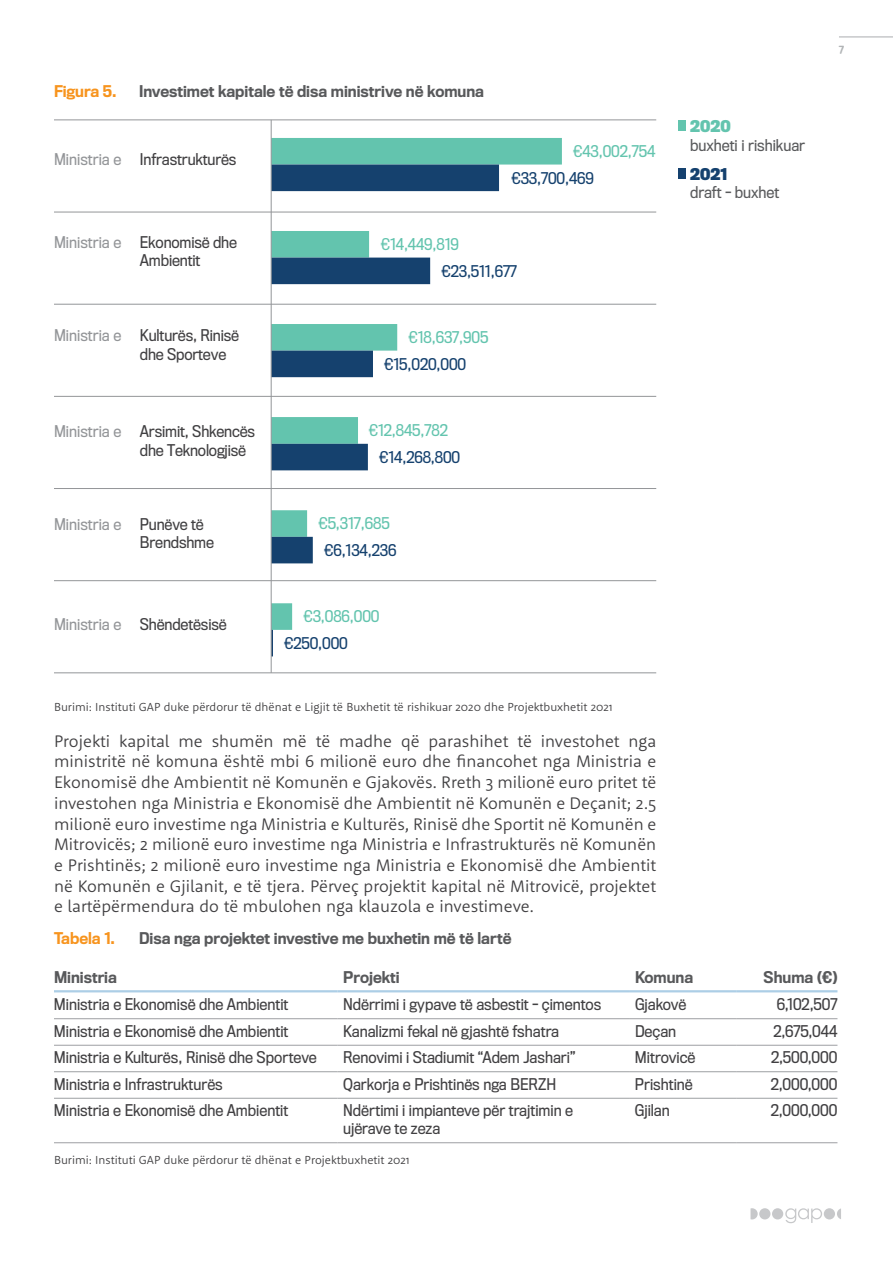
<style>
.page{position:relative;width:893px;height:1263px;background:#fff}
.page>*{position:absolute;margin:0;border:0;box-sizing:border-box;transform-origin:0 0}
.t1{font:300 17.25px/20.7px "Rooney Sans";color:#414042;text-align:justify}
.t2{font:15px/18.5px "Titling Gothic FB Narrow";color:#414042}
.t3{font:500 15px "Titling Gothic FB Narrow";color:#58595b}
.t4{font:15px "Titling Gothic FB Narrow";color:#63c4ae}
.t5{font:15px "Titling Gothic FB Narrow";color:#15416e}
.t6{font:15px "Titling Gothic FB Narrow";color:#595a5c}
.t7{font:500 15px "Titling Gothic FB Narrow";color:#f7941e}
.t8{font:700 15px "Titling Gothic FB Narrow";color:#15416e}
.t9{font:700 15px "Titling Gothic FB Narrow";color:#63c4ae}
.t10{font:300 12px "Rooney Sans";color:#414042}
.t11{font:700 12px "Rooney Sans";color:#b1b4b6}
.s1{color:#939598}
</style>
<div class="page">
<hr style="left:839px;top:36px;width:54px;height:2px;background:#c7c8ca">
<div style="left:772px;top:1208px;width:11px;height:11px;background:#c7c8ca;border-radius:50%"></div>
<div style="left:759px;top:1208px;width:11px;height:11px;background:#c7c8ca;border-radius:50%"></div>
<div style="left:824px;top:1208px;width:11px;height:11px;background:#c7c8ca;border-radius:50%"></div>
<svg style="left:785px;top:1208px;width:37px;height:15px"></svg>
<svg style="left:750px;top:1208px;width:8px;height:11px"></svg>
<svg style="left:837px;top:1208px;width:4px;height:11px"></svg>
<div style="left:678px;top:168px;width:7px;height:10px;background:#15416e"></div>
<div style="left:678px;top:120px;width:7px;height:10px;background:#63c4ae"></div>
<svg style="left:272px;top:138px;width:290px;height:444px"></svg>
<svg style="left:272px;top:165px;width:227px;height:491px"></svg>
<hr style="left:271px;top:120px;width:1px;height:553px;background:#939598">
<hr style="left:54px;top:119px;width:602px;height:1px;background:#939598">
<hr style="left:54px;top:212px;width:602px;height:1px;background:#939598">
<hr style="left:54px;top:304px;width:602px;height:1px;background:#939598">
<hr style="left:54px;top:396px;width:602px;height:1px;background:#939598">
<hr style="left:54px;top:488px;width:602px;height:1px;background:#939598">
<hr style="left:54px;top:580px;width:602px;height:1px;background:#939598">
<hr style="left:54px;top:672px;width:602px;height:1px;background:#939598">
<hr style="left:54px;top:990px;width:283px;height:2px;background:#accee6">
<hr style="left:337px;top:990px;width:292px;height:2px;background:#accee6">
<hr style="left:629px;top:990px;width:108px;height:2px;background:#accee6">
<hr style="left:737px;top:990px;width:100px;height:2px;background:#accee6">
<hr style="left:54px;top:1018px;width:283px;height:1px;background:#9d9fa2">
<hr style="left:337px;top:1018px;width:292px;height:1px;background:#9d9fa2">
<hr style="left:629px;top:1018px;width:108px;height:1px;background:#9d9fa2">
<hr style="left:737px;top:1018px;width:100px;height:1px;background:#9d9fa2">
<hr style="left:54px;top:1045px;width:283px;height:1px;background:#9d9fa2">
<hr style="left:337px;top:1045px;width:292px;height:1px;background:#9d9fa2">
<hr style="left:629px;top:1045px;width:108px;height:1px;background:#9d9fa2">
<hr style="left:737px;top:1045px;width:100px;height:1px;background:#9d9fa2">
<hr style="left:54px;top:1071px;width:283px;height:1px;background:#9d9fa2">
<hr style="left:337px;top:1071px;width:292px;height:1px;background:#9d9fa2">
<hr style="left:629px;top:1071px;width:108px;height:1px;background:#9d9fa2">
<hr style="left:737px;top:1071px;width:100px;height:1px;background:#9d9fa2">
<hr style="left:54px;top:1098px;width:283px;height:1px;background:#9d9fa2">
<hr style="left:337px;top:1098px;width:292px;height:1px;background:#9d9fa2">
<hr style="left:629px;top:1098px;width:108px;height:1px;background:#9d9fa2">
<hr style="left:737px;top:1098px;width:100px;height:1px;background:#9d9fa2">
<hr style="left:54px;top:1142px;width:283px;height:1px;background:#9d9fa2">
<hr style="left:337px;top:1142px;width:292px;height:1px;background:#9d9fa2">
<hr style="left:629px;top:1142px;width:108px;height:1px;background:#9d9fa2">
<hr style="left:737px;top:1142px;width:100px;height:1px;background:#9d9fa2">
<p class="t7" style="left:54px;top:82px;width:64px">Figura 5.</p>
<p class="t3" style="left:139px;top:82px;width:347px">Investimet kapitale të disa ministrive në komuna</p>
<p class="t2" style="left:54px;top:149px;width:184px"><span class="s1">Ministria e</span> Infrastrukturës</p>
<p class="t4" style="left:573px;top:142px;width:84px">€43,002,754</p>
<p class="t5" style="left:511px;top:169px;width:84px">€33,700,469</p>
<p class="t2" style="left:140px;top:233px;width:99px;text-indent:-86px"><span class="s1">Ministria e</span> Ekonomisë dhe<br>Ambientit</p>
<p class="t4" style="left:381px;top:235px;width:80px">€14,449,819</p>
<p class="t5" style="left:441px;top:262px;width:77px">€23,511,677</p>
<p class="t2" style="left:140px;top:326px;width:101px;text-indent:-86px"><span class="s1">Ministria e</span> Kulturës, Rinisë dhe Sporteve</p>
<p class="t4" style="left:409px;top:328px;width:81px">€18,637,905</p>
<p class="t5" style="left:384px;top:355px;width:83px">€15,020,000</p>
<p class="t2" style="left:140px;top:422px;width:117px;text-indent:-86px"><span class="s1">Ministria e</span> Arsimit, Shkencës dhe Teknologjisë</p>
<p class="t4" style="left:369px;top:422px;width:80px">€12,845,782</p>
<p class="t5" style="left:379px;top:448px;width:82px">€14,268,800</p>
<p class="t2" style="left:140px;top:515px;width:76px;text-indent:-86px"><span class="s1">Ministria e</span> Punëve të<br>Brendshme</p>
<p class="t4" style="left:318px;top:514px;width:73px">€5,317,685</p>
<p class="t5" style="left:324px;top:541px;width:74px">€6,134,236</p>
<p class="t2" style="left:54px;top:615px;width:174px"><span class="s1">Ministria e</span> Shëndetësisë</p>
<p class="t4" style="left:303px;top:608px;width:78px">€3,086,000</p>
<p class="t5" style="left:284px;top:634px;width:65px">€250,000</p>
<p class="t9" style="left:690px;top:117px;width:42px">2020</p>
<p class="t6" style="left:690px;top:136px;width:116px">buxheti i rishikuar</p>
<p class="t8" style="left:690px;top:165px;width:39px">2021</p>
<p class="t6" style="left:690px;top:184px;width:91px">draft - buxhet</p>
<p class="t11" style="left:839px;top:40px;width:7px">7</p>
<p class="t10" style="left:54px;top:699px;width:560px">Burimi: Instituti GAP duke përdorur të dhënat e Ligjit të Buxhetit të rishikuar 2020 dhe Projektbuxhetit 2021</p>
<p class="t1" style="left:54px;top:730px;width:604px">Projekti kapital me shumën më të madhe që parashihet të investohet nga ministritë në komuna është mbi 6 milionë euro dhe financohet nga Ministria e Ekonomisë dhe Ambientit në Komunën e Gjakovës. Rreth 3 milionë euro pritet të investohen nga Ministria e Ekonomisë dhe Ambientit në Komunën e Deçanit; 2.5 milionë euro investime nga Ministria e Kulturës, Rinisë dhe Sportit në Komunën e Mitrovicës; 2 milionë euro investime nga Ministria e Infrastrukturës në Komunën e Prishtinës; 2 milionë euro investime nga Ministria e Ekonomisë dhe Ambientit në Komunën e Gjilanit, e të tjera. Përveç projektit kapital në Mitrovicë, projektet e lartëpërmendura do të mbulohen nga klauzola e investimeve.</p>
<p class="t7" style="left:54px;top:929px;width:63px">Tabela 1.</p>
<p class="t3" style="left:139px;top:929px;width:374px">Disa nga projektet investive me buxhetin më të lartë</p>
<p class="t3" style="left:54px;top:968px;width:64px">Ministria</p>
<p class="t3" style="left:343px;top:968px;width:58px">Projekti</p>
<p class="t3" style="left:635px;top:968px;width:60px">Komuna</p>
<p class="t3" style="left:764px;top:968px;width:75px">Shuma (€)</p>
<p class="t2" style="left:54px;top:995px;width:236px">Ministria e Ekonomisë dhe Ambientit</p>
<p class="t2" style="left:343px;top:995px;width:260px">Ndërrimi i gypave të asbestit - çimentos</p>
<p class="t2" style="left:635px;top:995px;width:53px">Gjakovë</p>
<p class="t2" style="left:777px;top:995px;width:62px">6,102,507</p>
<p class="t2" style="left:54px;top:1022px;width:236px">Ministria e Ekonomisë dhe Ambientit</p>
<p class="t2" style="left:343px;top:1022px;width:217px">Kanalizmi fekal në gjashtë fshatra</p>
<p class="t2" style="left:635px;top:1022px;width:43px">Deçan</p>
<p class="t2" style="left:773px;top:1022px;width:65px">2,675,044</p>
<p class="t2" style="left:54px;top:1048px;width:264px">Ministria e Kulturës, Rinisë dhe Sporteve</p>
<p class="t2" style="left:343px;top:1048px;width:234px">Renovimi i Stadiumit “Adem Jashari”</p>
<p class="t2" style="left:635px;top:1048px;width:62px">Mitrovicë</p>
<p class="t2" style="left:771px;top:1048px;width:68px">2,500,000</p>
<p class="t2" style="left:54px;top:1075px;width:170px">Ministria e Infrastrukturës</p>
<p class="t2" style="left:343px;top:1075px;width:214px">Qarkorja e Prishtinës nga BERZH</p>
<p class="t2" style="left:635px;top:1075px;width:59px">Prishtinë</p>
<p class="t2" style="left:771px;top:1075px;width:68px">2,000,000</p>
<p class="t2" style="left:54px;top:1101px;width:236px">Ministria e Ekonomisë dhe Ambientit</p>
<p class="t2" style="left:343px;top:1101px;width:231px;line-height:18px">Ndërtimi i impianteve për trajtimin e ujërave te zeza</p>
<p class="t2" style="left:635px;top:1101px;width:36px">Gjilan</p>
<p class="t2" style="left:771px;top:1101px;width:68px">2,000,000</p>
<p class="t10" style="left:54px;top:1152px;width:357px">Burimi: Instituti GAP duke përdorur të dhënat e Projektbuxhetit 2021</p>
</div>
